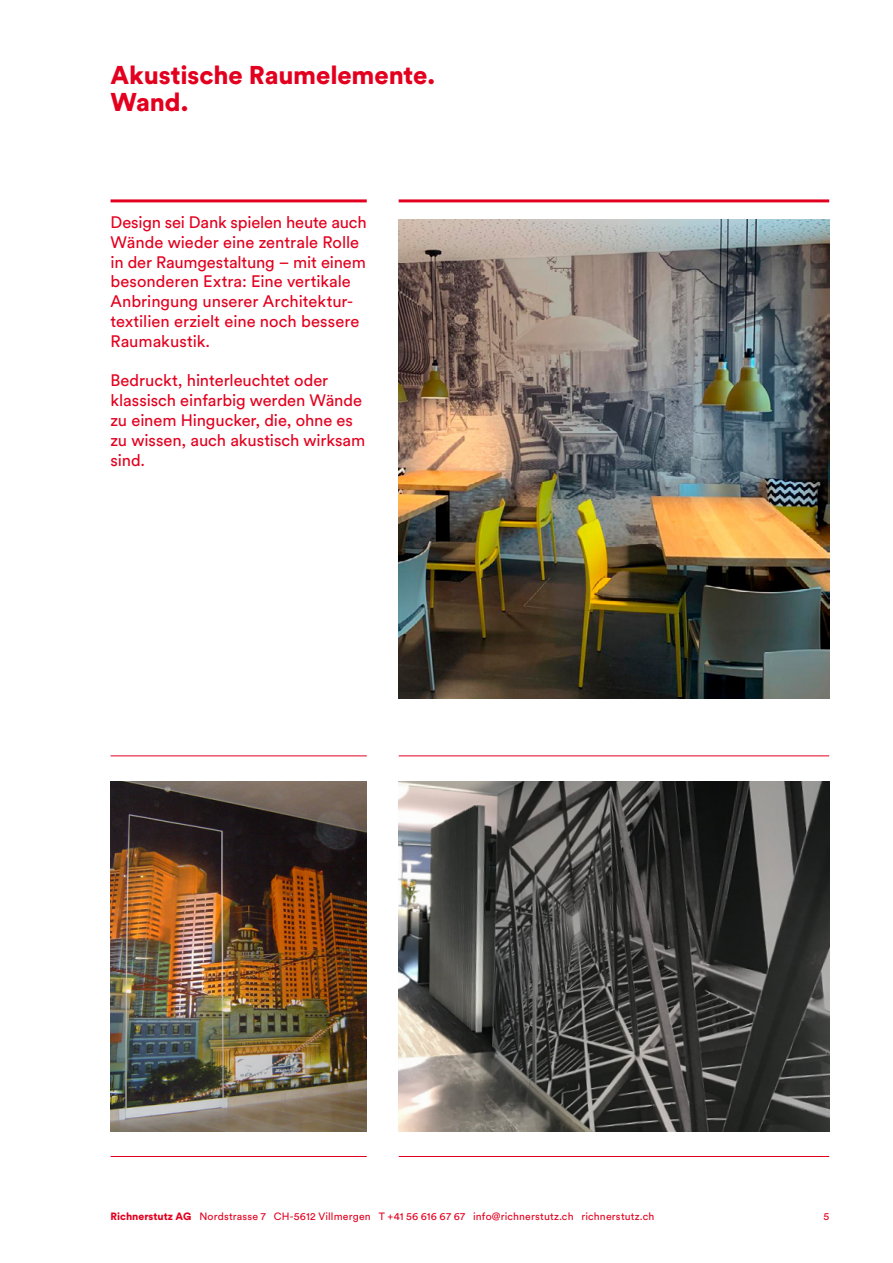
<style>
.page{position:relative;width:893px;height:1263px;background:#fff}
.page>*{position:absolute;margin:0;border:0;box-sizing:border-box;transform-origin:0 0}
.t1{font:900 25.5px/27px "Circular Std";letter-spacing:-.005em;color:#e3001f}
.t2{font:16.5px/19.8px "Circular Std";letter-spacing:-.005em;color:#e3001f}
.t3{font:10.5px "Circular Std";letter-spacing:.015em;color:#e3001f}
.s1{font-weight:900}
</style>
<div class="page">
<hr style="left:111px;top:199px;width:256px;height:3px;background:#e3001f">
<hr style="left:399px;top:199px;width:430px;height:3px;background:#e3001f">
<img style="left:399px;top:220px;width:430px;height:478px">
<img style="left:399px;top:781px;width:430px;height:350px">
<hr style="left:399px;top:756px;width:430px;height:1px;background:#e3001f">
<hr style="left:111px;top:756px;width:256px;height:1px;background:#e3001f">
<hr style="left:399px;top:1156px;width:430px;height:1px;background:#e3001f">
<hr style="left:111px;top:1156px;width:256px;height:1px;background:#e3001f">
<img style="left:111px;top:781px;width:256px;height:350px">
<h1 class="t1" style="left:111px;top:61px;width:326px">Akustische Raumelemente.<br>Wand.</h1>
<p class="t2" style="left:111px;top:212px;width:258px">Design sei Dank spielen heute auch<br>Wände wieder eine zentrale Rolle in der Raumgestaltung – mit einem besonderen Extra: Eine vertikale<br>Anbringung unserer Architektur&shy;textilien erzielt eine noch bessere<br>Raumakustik.</p>
<p class="t2" style="left:111px;top:370px;width:256px">Bedruckt, hinterleuchtet oder klassisch einfarbig werden Wände zu einem Hingucker, die, ohne es zu wissen, auch akustisch wirksam sind.</p>
<p class="t3" style="left:111px;top:1210px;width:545px"><span class="s1">Richnerstutz AG</span> Nordstrasse 7 CH-5612 Villmergen T +41 56 616 67 67 info@richnerstutz.ch richnerstutz.ch</p>
<p class="t3" style="left:823px;top:1210px;width:7px">5</p>
</div>
